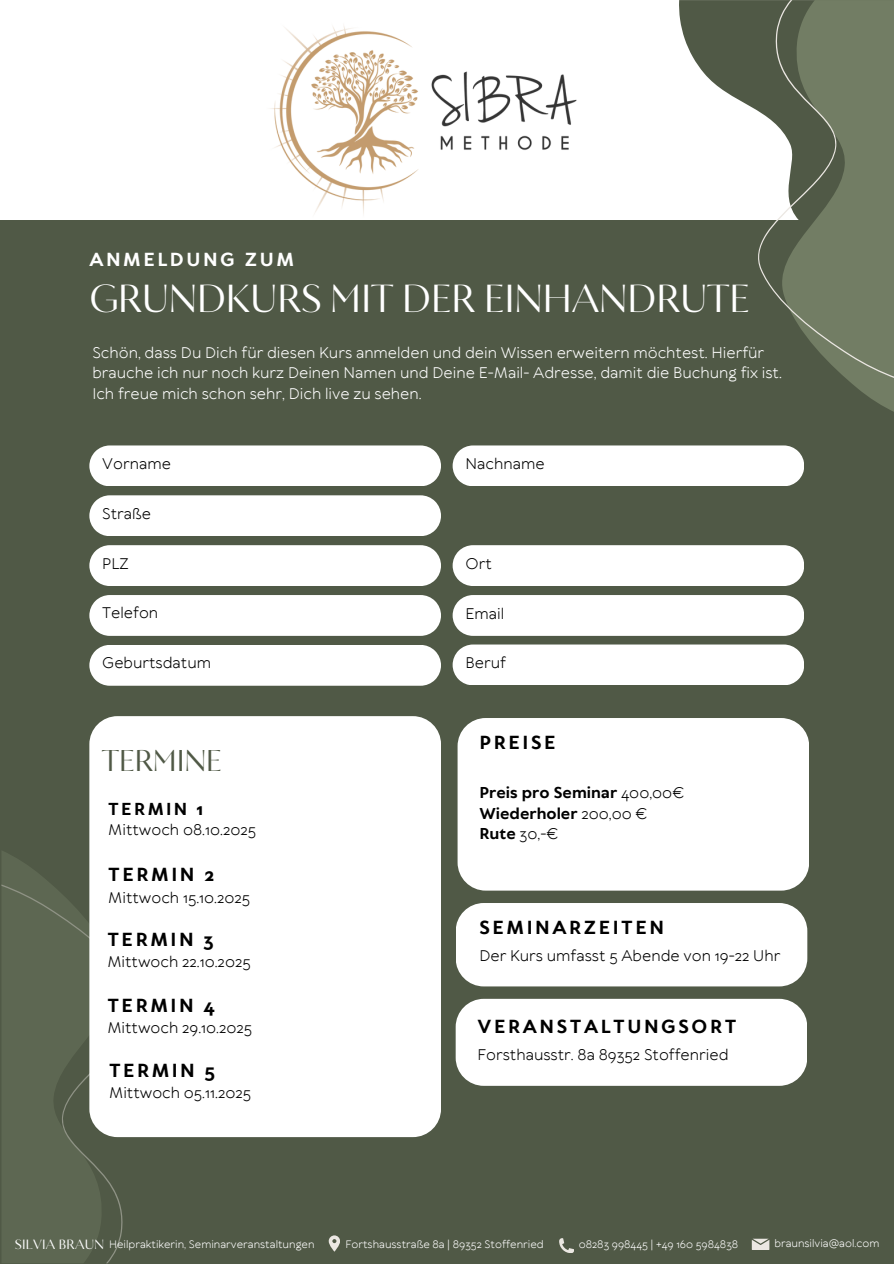
<style>
.page{position:relative;width:894px;height:1264px;background:#fff}
.page>*{position:absolute;margin:0;border:0;box-sizing:border-box;transform-origin:0 0}
.t1{font:39px "Circe Contrast";color:#fff}
.t2{font:30px "Circe Contrast";color:#505946}
.t3{font:700 18px "TT Wellingtons";letter-spacing:.14em;color:#000}
.t4{font:700 18px "TT Wellingtons";letter-spacing:.14em;color:#fff}
.t5{font:700 16.5px "TT Wellingtons";letter-spacing:.14em;color:#000}
.t6{font:15px "TT Wellingtons";color:#000}
.t7{font:15px/20.2px "TT Wellingtons";color:#fff}
.t8{font:700 15px/20.2px "TT Wellingtons";color:#000}
.t9{font:13.35px "Circe Contrast";letter-spacing:.02em;color:#fff}
.t10{font:10.5px "TT Wellingtons";color:#fff}
.s1{font-weight:400}
</style>
<div class="page">
<div style="left:0;top:0;width:893px;height:1263px;background:#505946"></div>
<div style="left:89px;top:445px;width:352px;height:41px;background:#fff"></div>
<div style="left:452px;top:445px;width:352px;height:41px;background:#fff"></div>
<div style="left:89px;top:545px;width:352px;height:41px;background:#fff"></div>
<div style="left:89px;top:495px;width:352px;height:41px;background:#fff"></div>
<div style="left:89px;top:595px;width:352px;height:41px;background:#fff"></div>
<div style="left:452px;top:595px;width:352px;height:41px;background:#fff"></div>
<div style="left:452px;top:644px;width:352px;height:41px;background:#fff"></div>
<div style="left:89px;top:645px;width:352px;height:40px;background:#fff"></div>
<svg style="left:2px;top:851px;width:48px;height:33px;fill:#5d6752"></svg>
<svg style="left:2px;top:884px;width:140px;height:379px;fill:#5d6752"></svg>
<div style="left:89px;top:716px;width:352px;height:421px;background:#fff;border-radius:28px"></div>
<div style="left:452px;top:545px;width:352px;height:41px;background:#fff"></div>
<div style="left:457px;top:718px;width:351px;height:172px;background:#fff;border-radius:28px"></div>
<div style="left:455px;top:903px;width:352px;height:83px;background:#fff;border-radius:28px"></div>
<div style="left:455px;top:998px;width:352px;height:87px;background:#fff;border-radius:28px"></div>
<div style="left:0;top:0;width:893px;height:219px;background:#fff"></div>
<img style="left:270px;top:26px;width:307px;height:188px">
<svg style="left:328px;top:1235px;width:12px;height:16px"></svg>
<svg style="left:559px;top:1238px;width:14px;height:14px"></svg>
<svg style="left:751px;top:1238px;width:18px;height:11px"></svg>
<svg style="left:678px;top:0;width:77px;height:220px"></svg>
<svg style="left:847px;top:379px;width:46px;height:32px"></svg>
<svg style="left:755px;top:0;width:138px;height:379px;fill:#727d64"></svg>
<p class="t4" style="left:89px;top:247px;width:206px">ANMELDUNG ZUM</p>
<p class="t1" style="left:89px;top:276px;width:662px">GRUNDKURS MIT DER EINHANDRUTE</p>
<h5 class="t7" style="left:92px;top:343px;width:691px">Schön, dass Du Dich für diesen Kurs anmelden und dein Wissen erweitern möchtest. Hierfür brauche ich nur noch kurz Deinen Namen und Deine E-Mail- Adresse, damit die Buchung fix ist.<br>Ich freue mich schon sehr, Dich live zu sehen.</h5>
<p class="t6" style="left:102px;top:454px;width:70px">Vorname</p>
<h1 class="t6" style="left:465px;top:454px;width:81px">Nachname</h1>
<h5 class="t6" style="left:102px;top:504px;width:50px">Straße</h5>
<h5 class="t6" style="left:102px;top:554px;width:28px">PLZ</h5>
<h5 class="t6" style="left:465px;top:554px;width:28px">Ort</h5>
<h5 class="t6" style="left:102px;top:603px;width:57px">Telefon</h5>
<h4 class="t6" style="left:465px;top:604px;width:40px">Email</h4>
<h5 class="t6" style="left:102px;top:653px;width:110px">Geburtsdatum</h5>
<h5 class="t6" style="left:465px;top:653px;width:42px">Beruf</h5>
<h5 class="t2" style="left:102px;top:743px;width:121px">TERMINE</h5>
<p class="t5" style="left:108px;top:798px;width:96px">TERMIN 1</p>
<p class="t6" style="left:108px;top:820px;width:149px">Mittwoch 08.10.2025</p>
<p class="t3" style="left:108px;top:863px;width:108px">TERMIN 2</p>
<p class="t6" style="left:108px;top:887px;width:143px">Mittwoch 15.10.2025</p>
<p class="t3" style="left:107px;top:927px;width:108px">TERMIN 3</p>
<p class="t6" style="left:107px;top:951px;width:145px">Mittwoch 22.10.2025</p>
<p class="t3" style="left:107px;top:993px;width:109px">TERMIN 4</p>
<p class="t6" style="left:107px;top:1018px;width:146px">Mittwoch 29.10.2025</p>
<p class="t3" style="left:109px;top:1058px;width:107px">TERMIN 5</p>
<p class="t6" style="left:109px;top:1083px;width:143px">Mittwoch 05.11.2025</p>
<p class="t3" style="left:479px;top:730px;width:78px">PREISE</p>
<h5 class="t8" style="left:479px;top:783px;width:206px">Preis pro Seminar <span class="s1">400,00€<br></span>Wiederholer <span class="s1">200,00 €<br></span>Rute <span class="s1">30,-€</span></h5>
<h6 class="t3" style="left:479px;top:915px;width:186px">SEMINARZEITEN</h6>
<h5 class="t6" style="left:479px;top:945px;width:302px">Der Kurs umfasst 5 Abende von 19-22 Uhr</h5>
<h2 class="t3" style="left:477px;top:1015px;width:260px">VERANSTALTUNGSORT</h2>
<h3 class="t6" style="left:477px;top:1045px;width:252px">Forsthausstr. 8a 89352 Stoffenried</h3>
<p class="t9" style="left:15px;top:1236px;width:91px">SILVIA BRAUN</p>
<h3 class="t10" style="left:109px;top:1237px;width:207px">Heilpraktikerin, Seminarveranstaltungen</h3>
<h5 class="t10" style="left:345px;top:1237px;width:200px">Fortshausstraße 8a | 89352 Stoffenried</h5>
<h3 class="t10" style="left:578px;top:1237px;width:161px">08283 998445 | +49 160 5984838</h3>
<h5 class="t10" style="left:774px;top:1236px;width:106px">braunsilvia@aol.com</h5>
</div>
